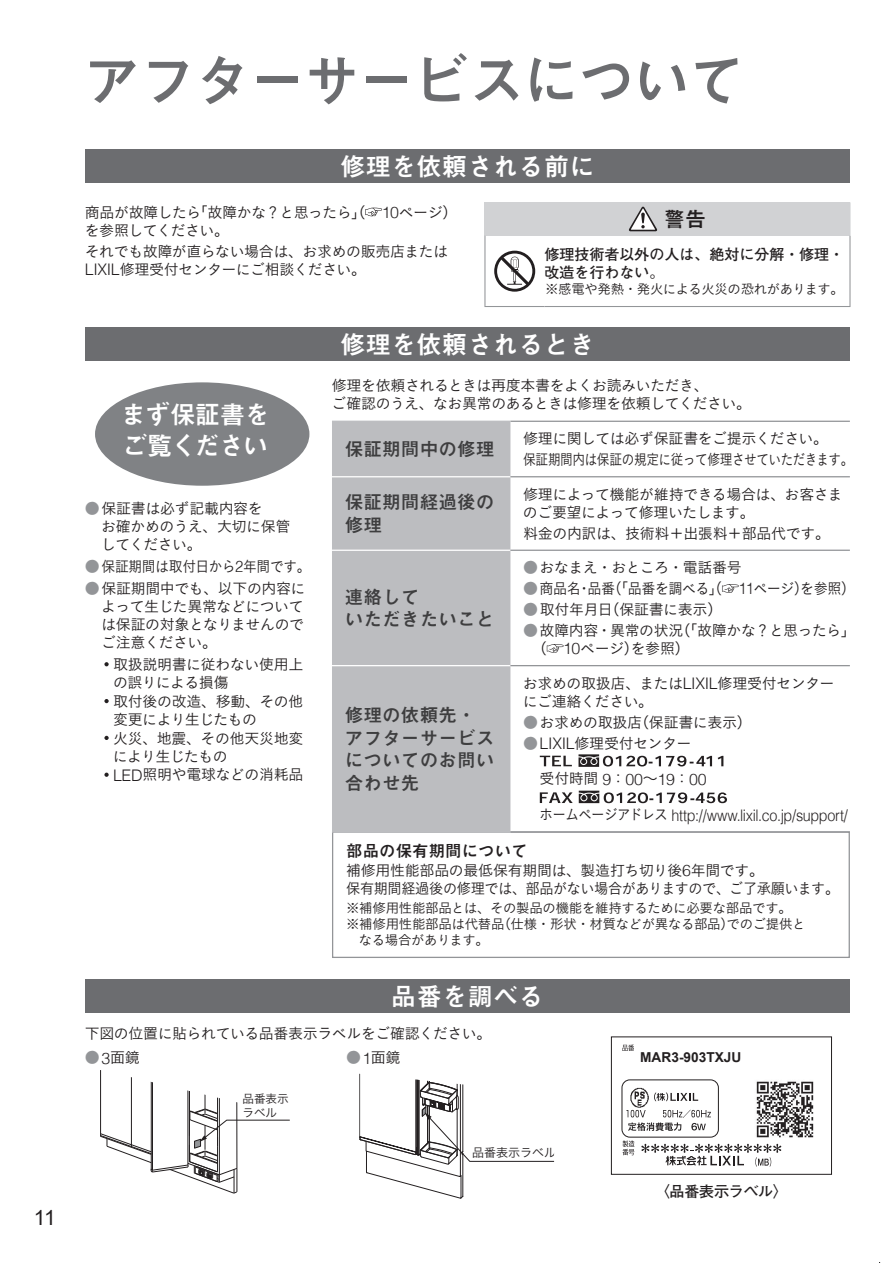
<style>
.page{position:relative;width:893px;height:1263px;background:#fff}
.page>*{position:absolute;margin:0;border:0;box-sizing:border-box;transform-origin:0 0}
.t1{font:57px "Mi Go MB1 Std De Bold 90 msp RKSJ H";letter-spacing:-.035em;color:#6c6d70}
.t2{font:25.5px "Mi Go MB1 Std De Bold 90 msp RKSJ H";color:#fff}
.t3{font:25.5px/30.6px "Mi Go MB1 Std De Bold 90 msp RKSJ H";letter-spacing:-.05em;color:#fff}
.t4{font:21px "Arial";color:#231f20}
.t5{font:21px "Mi Go MB1 Std De Bold 90 msp RKSJ H";color:#231f20}
.t6{font:18.75px/22.5px "Mi Go MB1 Std De Bold 90 msp RKSJ H";color:#3e3e3f}
.t7{font:16.5px "Mi Go MB1 Std De Bold 90 msp RKSJ H";color:#231f20}
.t8{font:300 15.9px "Helvetica";letter-spacing:-.02em;color:#231f20;scale:.9 1}
.t9{font:15px/18px "Koburina Go Std W3 90 msp RKSJ H";letter-spacing:-.03em;color:#231f20}
.t10{font:15px/18px "Futo Go B101 Pro Bold 90 msp RKSJ H";color:#231f20}
.t11{font:15px "Koburina Go Std W3 90 msp RKSJ H";letter-spacing:-.03em;color:#231f20;scale:.94 1}
.t12{font:15px "Koburina Go Std W3 90 msp RKSJ H";letter-spacing:-.03em;color:#231f20;scale:.92 1}
.t13{font:700 13.65px "Arial";color:#231f20}
.t14{font:13.5px "Koburina Go Std W3 90 msp RKSJ H";letter-spacing:-.025em;color:#231f20}
.t15{font:12px "Hira Kaku Std W3 90 msp RKSJ H";color:#231f20}
.t16{font:11.55px/13.8px "Hira Kaku Std W3 90 msp RKSJ H";color:#231f20}
.s1{font-family:"Helvetica";font-weight:300;font-size:15.9px}
.s2{color:#939598}
.s3{font-family:"Koburina Go Std W3 90 msp RKSJ H";font-weight:400;font-size:15px}
</style>
<div class="page">
<svg style="left:365px;top:208px;width:17px;height:8px"></svg>
<div style="left:85px;top:149px;width:765px;height:34px;background:#6c6d70"></div>
<div style="left:332px;top:831px;width:518px;height:127px;border:1px solid #939598"></div>
<div style="left:85px;top:327px;width:765px;height:34px;background:#6c6d70"></div>
<svg style="left:104px;top:662px;width:5px;height:4px"></svg>
<svg style="left:104px;top:699px;width:5px;height:4px"></svg>
<svg style="left:104px;top:736px;width:5px;height:4px"></svg>
<svg style="left:104px;top:773px;width:5px;height:4px"></svg>
<div style="left:95px;top:382px;width:214px;height:104px;background:#808285;border-radius:50%"></div>
<div style="left:332px;top:422px;width:178px;height:409px;background:#bcbdc0"></div>
<hr style="left:332px;top:476px;width:178px;height:1px;background:#fff">
<hr style="left:332px;top:550px;width:178px;height:1px;background:#fff">
<hr style="left:332px;top:665px;width:178px;height:1px;background:#fff">
<hr style="left:510px;top:421px;width:340px;height:1px;background:#939598">
<hr style="left:510px;top:476px;width:340px;height:1px;background:#939598">
<hr style="left:510px;top:550px;width:340px;height:1px;background:#939598">
<hr style="left:510px;top:665px;width:340px;height:1px;background:#939598">
<hr style="left:510px;top:831px;width:340px;height:2px;background:#939598">
<hr style="left:332px;top:421px;width:178px;height:1px;background:#bcbdc0">
<hr style="left:332px;top:831px;width:178px;height:2px;background:#bcbdc0">
<svg style="left:722px;top:584px;width:17px;height:9px"></svg>
<svg style="left:547px;top:644px;width:16px;height:9px"></svg>
<svg style="left:540px;top:754px;width:183px;height:13px"></svg>
<svg style="left:540px;top:791px;width:187px;height:12px"></svg>
<div style="left:611px;top:1036px;width:221px;height:139px;border:1px solid #231f20"></div>
<img style="left:756px;top:1081px;width:58px;height:57px">
<svg style="left:622px;top:1045px;width:12px;height:6px"></svg>
<svg style="left:622px;top:1141px;width:12px;height:14px"></svg>
<div style="left:622px;top:1080px;width:96px;height:57px;border:1px solid #231f20;border-radius:8px"></div>
<svg style="left:626px;top:1110px;width:85px;height:21px"></svg>
<svg style="left:641px;top:1144px;width:140px;height:23px"></svg>
<svg style="left:654px;top:1093px;width:44px;height:8px"></svg>
<img style="left:630px;top:1087px;width:19px;height:21px">
<div style="left:85px;top:979px;width:765px;height:34px;background:#6c6d70"></div>
<svg style="left:359px;top:1074px;width:195px;height:125px"></svg>
<svg style="left:100px;top:1070px;width:190px;height:124px"></svg>
<div style="left:485px;top:202px;width:365px;height:34px;background:#d1d2d4"></div>
<hr style="left:484px;top:202px;width:1px;height:34px;background:#d1d2d4">
<hr style="left:484px;top:236px;width:1px;height:70px;background:#939598">
<hr style="left:849px;top:236px;width:1px;height:70px;background:#939598">
<hr style="left:484px;top:306px;width:60px;height:1px;background:#939598">
<hr style="left:544px;top:306px;width:306px;height:1px;background:#939598">
<svg style="left:629px;top:207px;width:28px;height:24px"></svg>
<svg style="left:494px;top:251px;width:41px;height:41px"></svg>
<h3 class="t4" style="left:34px;top:1206px;width:23px">11</h3>
<h1 class="t1" style="left:84px;top:59px;width:662px">アフターサービスについて</h1>
<h2 class="t2" style="left:340px;top:157px;width:256px">修理を依頼される前に</h2>
<p class="t9" style="left:85px;top:205px;width:283px">商品が故障した「ら故障かな？と思ったら（」</p>
<p class="t9" style="left:382px;top:205px;width:77px"><span class="s1">10</span>ページ）</p>
<p class="t9" style="left:85px;top:222px;width:365px;line-height:21px">を参照してください。<br>それでも故障が直らない場合は、お求めの販売店または</p>
<p class="t9" style="left:85px;top:262px;width:283px"><span class="s1">LIXIL</span>修理受付センターにご相談ください。</p>
<h3 class="t5" style="left:664px;top:211px;width:43px">警告</h3>
<p class="t10" style="left:544px;top:247px;width:301px">修理技術者以外の人は、絶対に分解・修理・改造を行わない。</p>
<p class="t14" style="left:545px;top:284px;width:300px">※感電や発熱・発火による火災の恐れがあります。</p>
<h2 class="t3" style="left:121px;top:403px;width:150px">まず保証書をご覧ください</h2>
<p class="t9" style="left:101px;top:501px;width:191px;text-indent:-16px"><span class="s2">●</span>保証書は必ず記載内容を<br>お確かめのうえ、大切に保管してください。</p>
<p class="t12" style="left:85px;top:561px;width:247px"><span class="s2">●</span>保証期間は取付日から<span class="s1">2</span>年間です。</p>
<p class="t9" style="left:101px;top:582px;width:206px;text-indent:-16px"><span class="s2">●</span>保証期間中でも、以下の内容によって生じた異常などについては保証の対象となりませんのでご注意ください。</p>
<p class="t9" style="left:113px;top:657px;width:192px;line-height:18.5px">取扱説明書に従わない使用上の誤りによる損傷<br>取付後の改造、移動、その他変更により生じたもの<br>火災、地震、その他天災地変により生じたもの<br><span class="s1">LED</span>照明や電球などの消耗品</p>
<h2 class="t2" style="left:340px;top:335px;width:256px">修理を依頼されるとき</h2>
<p class="t9" style="left:332px;top:378px;width:421px">修理を依頼されるときは再度本書をよくお読みいただき、<br>ご確認のうえ、なお異常のあるときは修理を依頼してください。</p>
<p class="t6" style="left:345px;top:440px;width:151px">保証期間中の修理</p>
<p class="t9" style="left:523px;top:430px;width:332px;line-height:21px">修理に関しては必ず保証書をご提示ください。<br>保証期間内は保証の規定に従って修理させていただきます。</p>
<p class="t6" style="left:345px;top:494px;width:151px">保証期間経過後の修理</p>
<p class="t9" style="left:523px;top:487px;width:321px">修理によって機能が維持できる場合は、お客さまのご要望によって修理いたします。</p>
<p class="t9" style="left:523px;top:526px;width:308px">料金の内訳は、技術料＋出張料＋部品代です。</p>
<p class="t6" style="left:345px;top:588px;width:151px">連絡して<br>いただきたいこと</p>
<p class="t6" style="left:345px;top:706px;width:151px">修理の依頼先・アフターサービスについてのお問い合わせ先</p>
<p class="t9" style="left:523px;top:561px;width:220px"><span class="s2">●</span>おなまえ・おところ・電話番号</p>
<p class="t11" style="left:523px;top:583px;width:214px"><span class="s2">●</span> 商品名品 「（番 品番を調べる（」</p>
<p class="t11" style="left:577px;top:583px;width:16px">・</p>
<p class="t11" style="left:738px;top:583px;width:126px"><span class="s1">11</span>ページ）を参照）</p>
<p class="t9" style="left:523px;top:603px;width:201px"><span class="s2">●</span>取付年月日（保証書に表示）</p>
<p class="t9" style="left:532px;top:623px;width:325px;text-indent:-9px"><span class="s2">●</span>故障内容・異常の状況（「故障かな？と思ったら」（ <span class="s1">10</span>ページ）を参照）</p>
<p class="t9" style="left:523px;top:676px;width:313px">お求めの取扱店、または<span class="s1">LIXIL</span>修理受付センターにご連絡ください。</p>
<p class="t9" style="left:523px;top:715px;width:230px"><span class="s2">●</span>お求めの取扱店（保証書に表示）</p>
<p class="t9" style="left:523px;top:736px;width:170px"><span class="s2">●</span><span class="s1">LIXIL</span>修理受付センター</p>
<p class="t9" style="left:540px;top:772px;width:168px">受付時間 <span class="s1">9</span>：<span class="s1">00</span>～<span class="s1">19</span>：<span class="s1">00</span></p>
<p class="t8" style="left:539px;top:808px;width:344px"><span class="s3">ホームページアドレス</span> http://www.lixil.co.jp/support/</p>
<p class="t7" style="left:346px;top:845px;width:183px">部品の保有期間について</p>
<p class="t9" style="left:346px;top:863px;width:495px">補修用性能部品の最低保有期間は、製造打ち切り後<span class="s1">6</span>年間です。<br>保有期間経過後の修理では、部品がない場合がありますので、ご了承願います。</p>
<p class="t14" style="left:346px;top:903px;width:447px">※補修用性能部品とは、その製品の機能を維持するために必要な部品です。</p>
<p class="t14" style="left:346px;top:919px;width:461px">※補修用性能部品は代替品（仕様・形状・材質などが異なる部品）でのご提供と</p>
<p class="t14" style="left:359px;top:935px;width:132px">なる場合があります。</p>
<h2 class="t2" style="left:391px;top:987px;width:154px">品番を調べる</h2>
<p class="t9" style="left:85px;top:1027px;width:408px">下図の位置に貼られている品番表示ラベルをご確認ください。</p>
<p class="t9" style="left:85px;top:1051px;width:56px"><span class="s2">●</span><span class="s1">3</span>面鏡</p>
<p class="t9" style="left:346px;top:1051px;width:56px"><span class="s2">●</span><span class="s1">1</span>面鏡</p>
<p class="t16" style="left:242px;top:1093px;width:48px">品番表示ラベル</p>
<p class="t15" style="left:472px;top:1148px;width:85px">品番表示ラベル</p>
<p class="t13" style="left:640px;top:1049px;width:103px">MAR3-903TXJU</p>
<p class="t10" style="left:655px;top:1185px;width:135px">〈品番表示ラベル〉</p>
</div>
